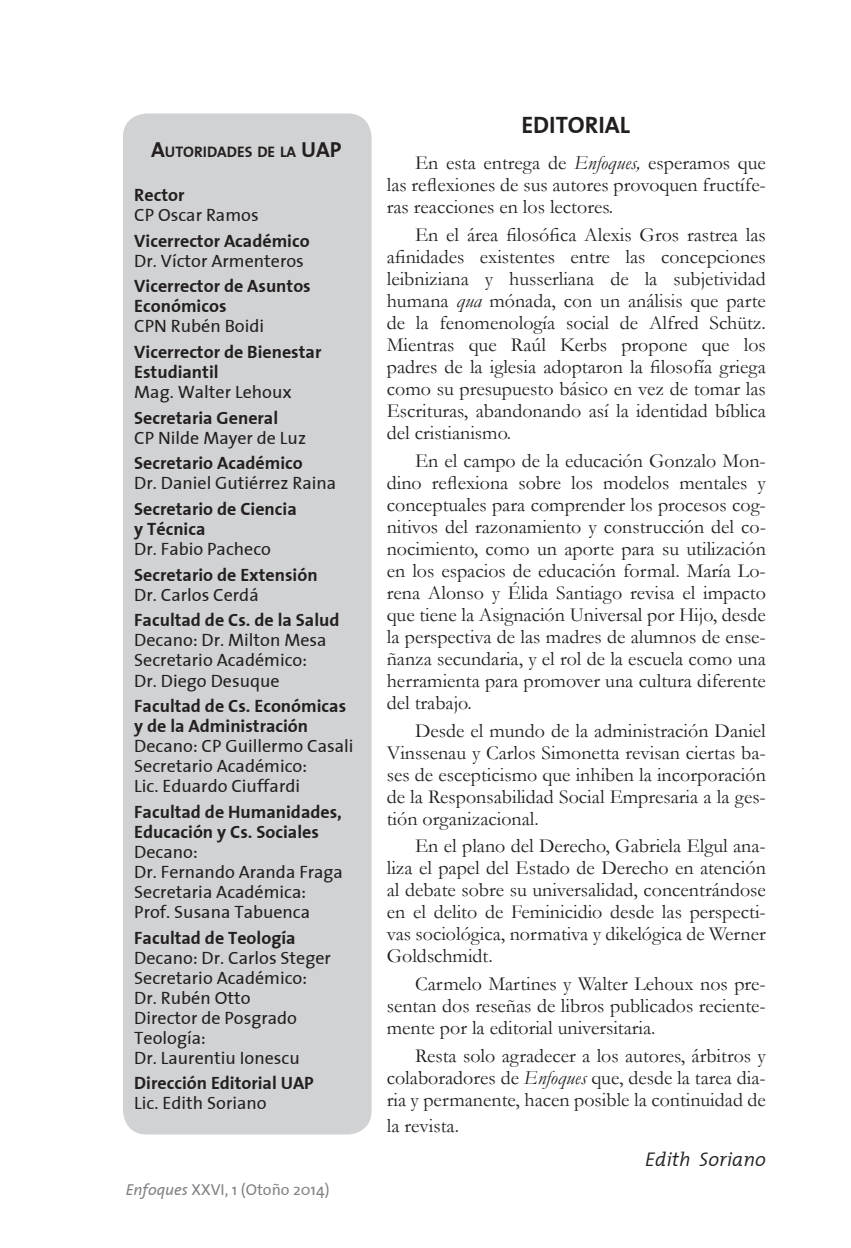
<style>
.page{position:relative;width:851px;height:1248px;background:#fff}
.page>*{position:absolute;margin:0;border:0;box-sizing:border-box;transform-origin:0 0}
.t1{font:24px "The Sans Bold Caps";color:#231f20}
.t2{font:20px/22px "Garamond";color:#231f20;text-align:justify}
.t3{font:italic 300 20px "The Mix";color:#231f20}
.t4{font:18px/20px "The Sans";color:#231f20}
.t5{font:700 18px/20px "The Sans";color:#231f20}
.t6{font:16px "The Sans";color:#808285}
.t7{font:15.4px "The Sans Bold Caps";color:#231f20}
.s1{font-size:22px}
.s2{font-style:italic}
</style>
<div class="page">
<div style="left:123px;top:113px;width:248px;height:1021px;background:#d1d2d4;border-radius:24px"></div>
<p class="t7" style="left:151px;top:139px;width:34px"><span class="s1">A</span>UTORIDADE</p>
<p class="t7" style="left:245px;top:139px;width:98px">SDE LA <span class="s1">UAP</span></p>
<p class="t5" style="left:134px;top:184px;width:52px">Rector</p>
<p class="t4" style="left:134px;top:204px;width:126px">CP Oscar Ramos</p>
<p class="t5" style="left:134px;top:230px;width:177px">Vicerrector Académico</p>
<p class="t4" style="left:134px;top:250px;width:171px">Dr. Víctor Armenteros</p>
<p class="t5" style="left:134px;top:276px;width:178px">Vicerrector de Asuntos<br>Económicos</p>
<p class="t4" style="left:134px;top:315px;width:131px">CPN Rubén Boidi</p>
<p class="t5" style="left:134px;top:341px;width:189px">Vicerrector de Bienestar<br>Estudiantil</p>
<p class="t4" style="left:134px;top:381px;width:159px">Mag. Walter Lehoux</p>
<p class="t5" style="left:134px;top:407px;width:145px">Secretaria General</p>
<p class="t4" style="left:134px;top:427px;width:173px">CP Nilde Mayer de Luz</p>
<p class="t5" style="left:134px;top:453px;width:170px">Secretario Académico</p>
<p class="t4" style="left:134px;top:472px;width:203px">Dr. Daniel Gutiérrez Raina</p>
<p class="t5" style="left:134px;top:498px;width:164px">Secretario de Ciencia y Técnica</p>
<p class="t4" style="left:134px;top:538px;width:138px">Dr. Fabio Pacheco</p>
<p class="t5" style="left:134px;top:564px;width:185px">Secretario de Extensión</p>
<p class="t4" style="left:134px;top:584px;width:126px">Dr. Carlos Cerdá</p>
<p class="t5" style="left:134px;top:610px;width:207px">Facultad de Cs. de la Salud</p>
<p class="t4" style="left:134px;top:629px;width:194px">Decano: Dr. Milton Mesa<br>Secretario Académico:<br>Dr. Diego Desuque</p>
<p class="t5" style="left:134px;top:695px;width:213px">Facultad de Cs. Económicas y de la Administración</p>
<p class="t4" style="left:134px;top:735px;width:221px">Decano: CP Guillermo Casali<br>Secretario Académico:<br>Lic. Eduardo Ciuffardi</p>
<p class="t5" style="left:134px;top:801px;width:209px">Facultad de Humanidades,<br>Educación y Cs. Sociales</p>
<p class="t4" style="left:134px;top:841px;width:210px">Decano:<br>Dr. Fernando Aranda Fraga<br>Secretaria Académica:<br>Prof. Susana Tabuenca</p>
<p class="t5" style="left:134px;top:927px;width:163px">Facultad de Teología</p>
<p class="t4" style="left:134px;top:946px;width:198px">Decano: Dr. Carlos Steger<br>Secretario Académico:<br>Dr. Rubén Otto<br>Director de Posgrado<br>Teología:<br>Dr. Laurentiu Ionescu</p>
<p class="t5" style="left:134px;top:1072px;width:181px">Dirección Editorial UAP</p>
<p class="t4" style="left:134px;top:1092px;width:134px">Lic. Edith Soriano</p>
<p class="t6" style="left:126px;top:1175px;width:205px"><span class="s2">Enfoques</span> XXVI, 1 (Otoño 2014)</p>
<p class="t1" style="left:521px;top:105px;width:110px">EDITORIAL</p>
<p class="t2" style="left:387px;top:151px;width:380px;text-indent:28px">En esta entrega de <span class="s2">Enfoques,</span> esperamos que las reflexiones de sus autores provoquen fructífe&shy;ras reacciones en los lectores.</p>
<p class="t2" style="left:387px;top:223px;width:380px;text-indent:28px">En el área filosófica Alexis Gros rastrea las afinidades existentes entre las concepciones leibniziana y husserliana de la subjetividad humana <span class="s2">qua</span> mónada, con un análisis que parte de la fenomenología social de Alfred Schütz.<br>Mientras que Raúl Kerbs propone que los padres de la iglesia adoptaron la filosofía griega como su presupuesto básico en vez de tomar las Escrituras, abandonando así la identidad bíblica del cristianismo.</p>
<p class="t2" style="left:387px;top:449px;width:380px;text-indent:28px">En el campo de la educación Gonzalo Mon&shy;dino reflexiona sobre los modelos mentales y conceptuales para comprender los procesos cog&shy;nitivos del razonamiento y construcción del co&shy;nocimiento, como un aporte para su utilización en los espacios de educación formal. María Lo&shy;rena Alonso y Élida Santiago revisa el impacto que tiene la Asignación Universal por Hijo, desde la perspectiva de las madres de alumnos de ense&shy;ñanza secundaria, y el rol de la escuela como una herramienta para promover una cultura diferente del trabajo.</p>
<p class="t2" style="left:387px;top:718px;width:380px;text-indent:28px">Desde el mundo de la administración Daniel Vinssenau y Carlos Simonetta revisan ciertas ba&shy;ses de escepticismo que inhiben la incorporación de la Responsabilidad Social Empresaria a la ges&shy;tión organizacional.</p>
<p class="t2" style="left:386px;top:834px;width:380px;text-indent:28px">En el plano del Derecho, Gabriela Elgul ana&shy;liza el papel del Estado de Derecho en atención al debate sobre su universalidad, concentrándose en el delito de Feminicidio desde las perspecti&shy;vas sociológica, normativa y dikelógica de Werner Goldschmidt.</p>
<p class="t2" style="left:386px;top:972px;width:380px;text-indent:28px">Carmelo Martines y Walter Lehoux nos pre&shy;sentan dos reseñas de libros publicados reciente&shy;mente por la editorial universitaria.</p>
<p class="t2" style="left:386px;top:1043px;width:380px;text-indent:28px">Resta solo agradecer a los autores, árbitros y colaboradores de <span class="s2">Enfoques</span> que, desde la tarea dia&shy;ria y permanente, hacen posible la continuidad de</p>
<p class="t2" style="left:386px;top:1113px;width:74px">la revista.</p>
<p class="t3" style="left:645px;top:1142px;width:122px">Edith Soriano</p>
</div>
